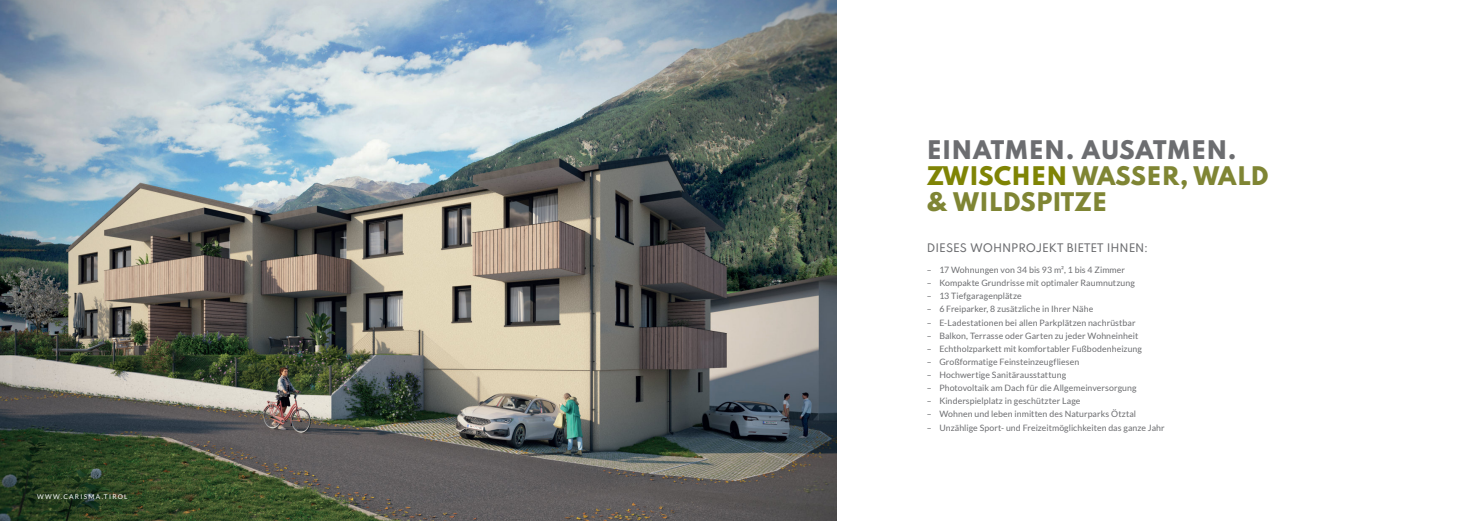
<style>
.page{position:relative;width:1474px;height:521px;background:#fff}
.page>*{position:absolute;margin:0;border:0;box-sizing:border-box;transform-origin:0 0}
.t1{font:800 22.75px/26.2px "Spartan";letter-spacing:.01em;color:#7f8534}
.t2{font:500 10.5px "Spartan";letter-spacing:-.005em;color:#6c6d70}
.t3{font:8.75px "Lato";letter-spacing:.01em;color:#6c6d70}
.t4{font:6.56px "Lato";letter-spacing:.2em;color:#fff}
.s1{color:#6c6d70}
.s2{color:#7f8405}
</style>
<div class="page">
<img style="left:0;top:0;width:836px;height:521px">
<p class="t4" style="left:37px;top:493px;width:92px">WWW.CARISMA.TIROL</p>
<h1 class="t1" style="left:927px;top:136px;width:343px"><span class="s1">EINATMEN. AUSATMEN.<br></span><span class="s2">ZWISCHEN</span> WASSER, WALD &amp; WILDSPITZE</h1>
<p class="t2" style="left:927px;top:240px;width:223px">DIESES WOHNPROJEKT BIETET IHNEN:</p>
<p class="t3" style="left:927px;top:265px;width:200px">– 17 Wohnungen von 34 bis 93 m², 1 bis 4 Zimmer</p>
<p class="t3" style="left:927px;top:278px;width:209px">– Kompakte Grundrisse mit optimaler Raumnutzung</p>
<p class="t3" style="left:927px;top:291px;width:96px">– 13 Tiefgaragenplätze</p>
<p class="t3" style="left:927px;top:304px;width:168px">– 6 Freiparker, 8 zusätzliche in Ihrer Nähe</p>
<p class="t3" style="left:927px;top:317px;width:210px">– E-Ladestationen bei allen Parkplätzen nachrüstbar</p>
<p class="t3" style="left:927px;top:331px;width:213px">– Balkon, Terrasse oder Garten zu jeder Wohneinheit</p>
<p class="t3" style="left:927px;top:344px;width:216px">– Echtholzparkett mit komfortabler Fußbodenheizung</p>
<p class="t3" style="left:927px;top:357px;width:154px">– Großformatige Feinsteinzeugfliesen</p>
<p class="t3" style="left:927px;top:370px;width:141px">– Hochwertige Sanitärausstattung</p>
<p class="t3" style="left:927px;top:383px;width:211px">– Photovoltaik am Dach für die Allgemeinversorgung</p>
<p class="t3" style="left:927px;top:396px;width:155px">– Kinderspielplatz in geschützter Lage</p>
<p class="t3" style="left:927px;top:409px;width:211px">– Wohnen und leben inmitten des Naturparks Ötztal</p>
<p class="t3" style="left:927px;top:422px;width:239px">– Unzählige Sport- und Freizeitmöglichkeiten das ganze Jahr</p>
</div>
